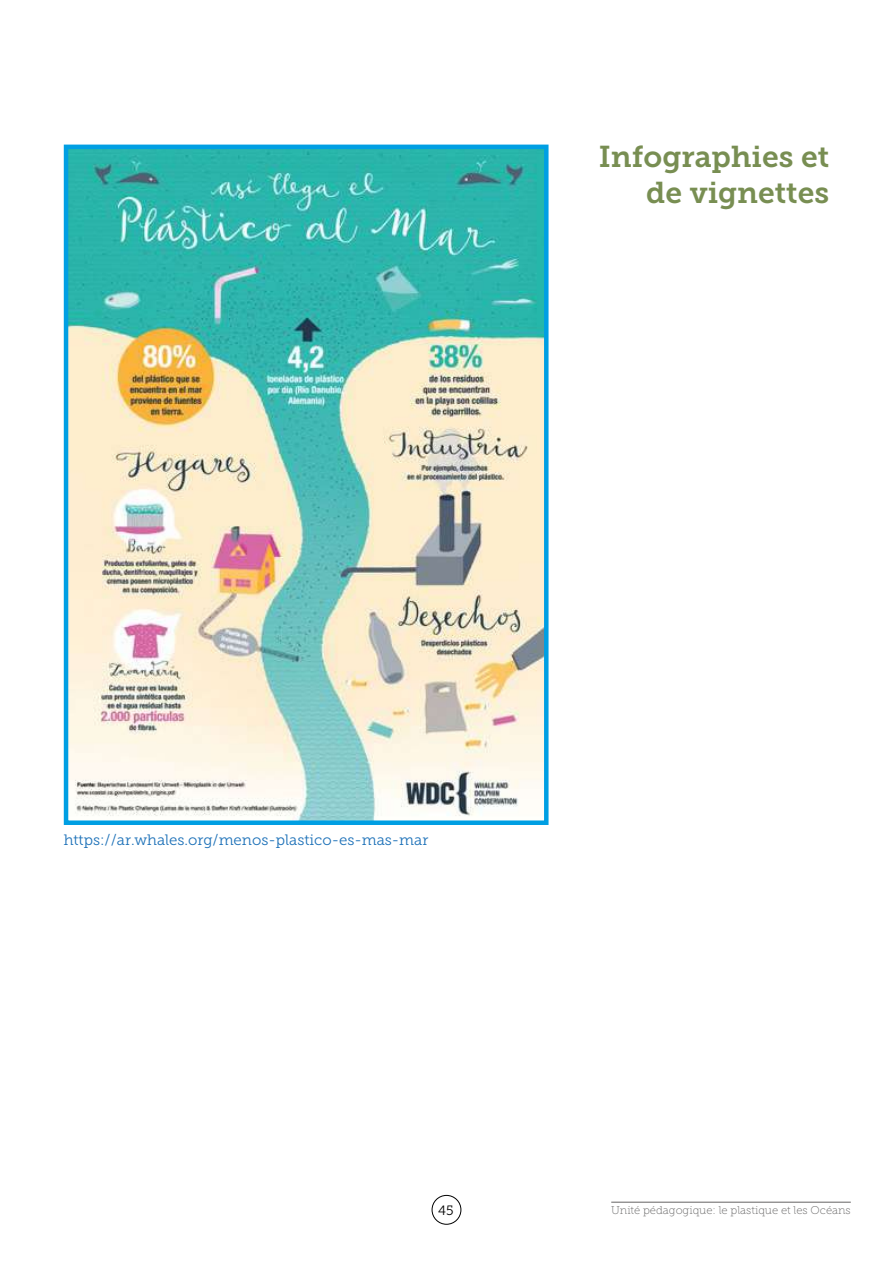
<style>
.page{position:relative;width:893px;height:1263px;background:#fff}
.page>*{position:absolute;margin:0;border:0;box-sizing:border-box;transform-origin:0 0}
.t1{font:30px/36px "Museo Slab 700";color:#788e52;text-align:right}
.t2{font:15px "Museo Slab 300";color:#1d71b8}
.t3{font:13.5px "Museo Slab 300";color:#000}
.t4{font:11.25px "Museo Slab 100";color:#646363}
</style>
<div class="page">
<div style="left:432px;top:1195px;width:29px;height:30px;border:1px solid #000;border-radius:50%"></div>
<hr style="left:611px;top:1202px;width:240px;height:1px;background:#646363">
<img style="left:69px;top:150px;width:475px;height:670px">
<div style="left:64px;top:145px;width:485px;height:680px;border:4px solid #009fe3"></div>
<h1 class="t1" style="left:599px;top:139px;width:232px">Infographies et de vignettes</h1>
<p class="t2" style="left:64px;top:831px;width:366px">https://ar.whales.org/menos-plastico-es-mas-mar</p>
<p class="t3" style="left:438px;top:1203px;width:17px">45</p>
<p class="t4" style="left:611px;top:1204px;width:241px">Unité pédagogique: le plastique et les Océans</p>
</div>
